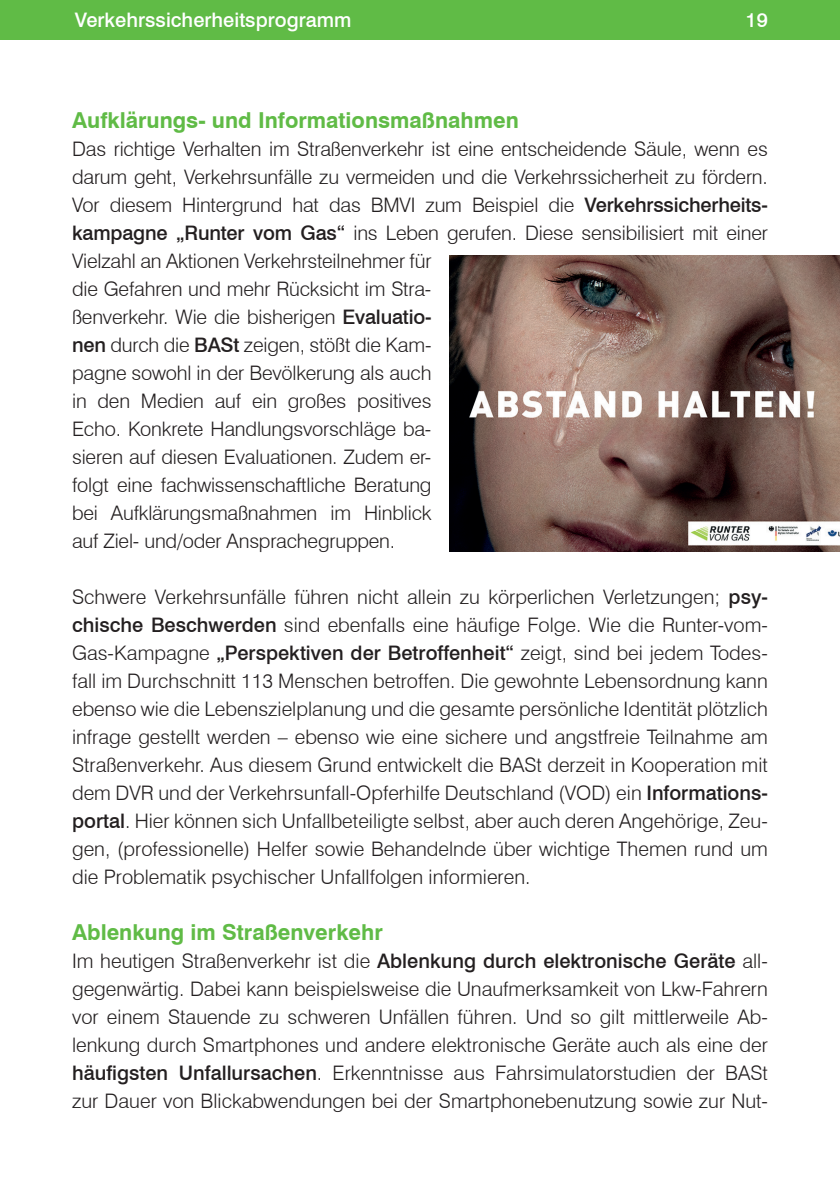
<style>
.page{position:relative;width:840px;height:1191px;background:#fff}
.page>*{position:absolute;margin:0;border:0;box-sizing:border-box;transform-origin:0 0}
.t1{font:700 22px "Swiss 721 BT";color:#60bb46}
.t2{font:300 20px/28px "Swiss 721 BT";letter-spacing:-.01em;color:#231f20;text-align:justify}
.t3{font:500 20px "Swiss 721 BT";color:#fff}
.s1{font-weight:500}
</style>
<div class="page">
<div style="left:0;top:0;width:839px;height:40px;background:#60bb46"></div>
<img style="left:449px;top:255px;width:390px;height:296px">
<p class="t3" style="left:75px;top:8px;width:278px">Verkehrssicherheitsprogramm</p>
<p class="t3" style="left:745px;top:8px;width:24px">19</p>
<p class="t1" style="left:72px;top:107px;width:448px">Aufklärungs- und Informationsmaßnahmen</p>
<p class="t2" style="left:72px;top:135px;width:697px;text-align:left">Das richtige Verhalten im Straßenverkehr ist eine entscheidende Säule, wenn es darum geht, Verkehrsunfälle zu vermeiden und die Verkehrssicherheit zu fördern.<br>Vor diesem Hintergrund hat das BMVI zum Beispiel die <span class="s1">Verkehrssicherheits&shy;kampagne „Runter vom Gas“</span> ins Leben gerufen. Diese sensibilisiert mit einer Vielzahl an Aktionen Verkehrsteilnehmer für<br>die Gefahren und mehr Rücksicht im Stra-<br>ßenverkehr. Wie die bisherigen <span class="s1">Evaluatio-<br>nen</span> durch die <span class="s1">BASt</span> zeigen, stößt die Kam-<br>pagne sowohl in der Bevölkerung als auch<br>in den Medien auf ein großes positives<br>Echo. Konkrete Handlungsvorschläge ba-<br>sieren auf diesen Evaluationen. Zudem er-<br>folgt eine fachwissenschaftliche Beratung<br>bei Aufklärungsmaßnahmen im Hinblick<br>auf Ziel- und/oder Ansprachegruppen.</p>
<p class="t2" style="left:72px;top:583px;width:697px">Schwere Verkehrsunfälle führen nicht allein zu körperlichen Verletzungen; <span class="s1">psy&shy;chische Beschwerden</span> sind ebenfalls eine häufige Folge. Wie die Runter-vom-Gas-Kampagne <span class="s1">„Perspektiven der Betroffenheit“</span> zeigt, sind bei jedem Todes&shy;fall im Durchschnitt 113 Menschen betroffen. Die gewohnte Lebensordnung kann ebenso wie die Lebenszielplanung und die gesamte persönliche Identität plötzlich infrage gestellt werden – ebenso wie eine sichere und angstfreie Teilnahme am Straßenverkehr. Aus diesem Grund entwickelt die BASt derzeit in Kooperation mit dem DVR und der Verkehrsunfall-Opferhilfe Deutschland (VOD) ein <span class="s1">Informations&shy;portal</span>. Hier können sich Unfallbeteiligte selbst, aber auch deren Angehörige, Zeu&shy;gen, (professionelle) Helfer sowie Behandelnde über wichtige Themen rund um die Problematik psychischer Unfallfolgen informieren.</p>
<p class="t1" style="left:72px;top:919px;width:312px">Ablenkung im Straßenverkehr</p>
<p class="t2" style="left:72px;top:947px;width:697px">Im heutigen Straßenverkehr ist die <span class="s1">Ablenkung durch elektronische Geräte</span> all&shy;gegenwärtig. Dabei kann beispielsweise die Unaufmerksamkeit von Lkw-Fahrern vor einem Stauende zu schweren Unfällen führen. Und so gilt mittlerweile Ab&shy;lenkung durch Smartphones und andere elektronische Geräte auch als eine der <span class="s1">häufigsten Unfallursachen</span>. Erkenntnisse aus Fahrsimulatorstudien der BASt zur Dauer von Blickabwendungen bei der Smartphonebenutzung sowie zur Nut-</p>
</div>
